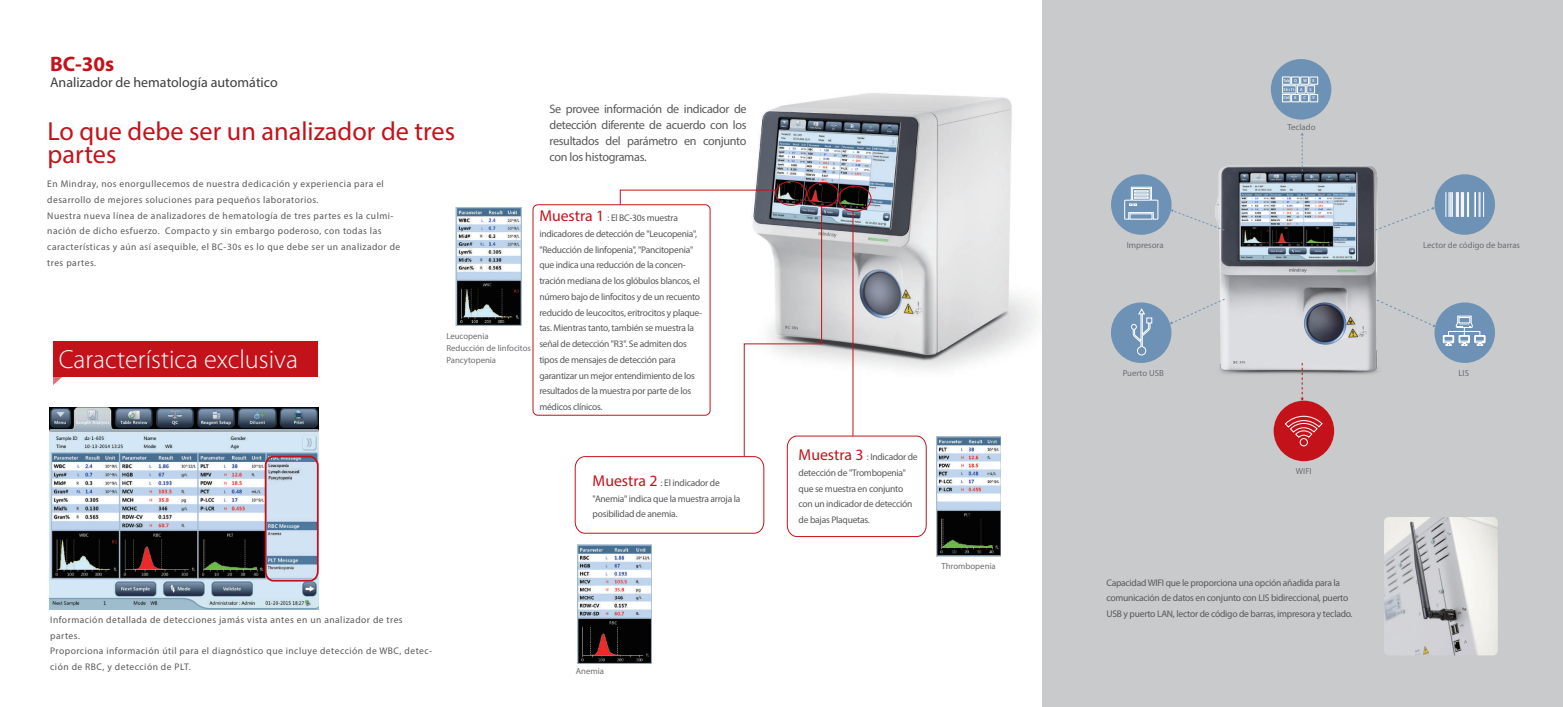
<style>
.page{position:relative;width:1563px;height:707px;background:#fff}
.page>*{position:absolute;margin:0;border:0;box-sizing:border-box;transform-origin:0 0}
.t1{font:26.25px/23.6px "Myriad Pro";color:#c4121a}
.t2{font:300 26.25px "Myriad Pro";color:#fff}
.t3{font:700 21px "Myriad Pro";color:#c4121a}
.t4{font:14px "Myriad Pro";color:#3e3e3f}
.t5{font:12.25px/15.8px "Myriad Pro";letter-spacing:-.025em;color:#57585a;text-align:justify}
.t6{font:9.62px/15.8px "Myriad Pro";letter-spacing:-.025em;color:#57585a}
.t7{font:9.62px/15.8px "Myriad Pro";letter-spacing:.05em;color:#57585a}
.t8{font:8.75px/12.2px "Myriad Pro";color:#6c6d70}
.t9{font:3.85px "M Hei GB Medium G Bpc EUC H";letter-spacing:.02em;color:#fff}
.s1{font-size:15.75px;color:#c4121a}
</style>
<div class="page">
<img style="left:50px;top:407px;width:269px;height:202px">
<img style="left:755px;top:93px;width:283px;height:371px">
<div style="left:1042px;top:0;width:521px;height:707px;background:#c9cacc"></div>
<img style="left:1215px;top:165px;width:163px;height:209px">
<img style="left:1384px;top:517px;width:113px;height:138px">
<img style="left:936px;top:436px;width:64px;height:120px">
<img style="left:577px;top:544px;width:74px;height:119px">
<img style="left:456px;top:207px;width:65px;height:119px">
<svg style="left:264px;top:455px;width:55px;height:127px;background:#b8bbce"></svg>
<div style="left:775px;top:181px;width:32px;height:25px;border:1px solid #c4121a;border-radius:50%"></div>
<div style="left:807px;top:182px;width:32px;height:25px;border:1px solid #c4121a;border-radius:50%"></div>
<div style="left:838px;top:186px;width:33px;height:26px;border:1px solid #c4121a;border-radius:50%"></div>
<svg style="left:574px;top:189px;width:353px;height:348px"></svg>
<hr style="left:852px;top:211px;width:1px;height:225px;background:#c4121a">
<svg style="left:1300px;top:133px;width:4px;height:42px"></svg>
<svg style="left:1300px;top:363px;width:4px;height:38px"></svg>
<svg style="left:1373px;top:207px;width:61px;height:24px"></svg>
<svg style="left:1373px;top:298px;width:62px;height:29px"></svg>
<svg style="left:1169px;top:209px;width:57px;height:22px"></svg>
<svg style="left:1170px;top:298px;width:55px;height:26px"></svg>
<div style="left:533px;top:204px;width:177px;height:212px;border:1px solid #c4121a;border-radius:5px"></div>
<div style="left:53px;top:342px;width:265px;height:35px;background:#c4121a"></div>
<svg style="left:53px;top:377px;width:9px;height:8px"></svg>
<div style="left:1434px;top:174px;width:61px;height:61px;background:#6e92b5;border-radius:50%"></div>
<svg style="left:1445px;top:192px;width:39px;height:25px"></svg>
<div style="left:1271px;top:59px;width:60px;height:61px;background:#6e92b5;border-radius:50%"></div>
<div style="left:1282px;top:77px;width:8px;height:7px;border:1px solid #fff"></div>
<div style="left:1282px;top:86px;width:14px;height:7px;border:1px solid #fff"></div>
<div style="left:1291px;top:77px;width:8px;height:7px;border:1px solid #fff"></div>
<div style="left:1300px;top:77px;width:8px;height:7px;border:1px solid #fff"></div>
<div style="left:1297px;top:86px;width:8px;height:7px;border:1px solid #fff"></div>
<div style="left:1306px;top:86px;width:9px;height:7px;border:1px solid #fff"></div>
<div style="left:1309px;top:77px;width:9px;height:7px;border:1px solid #fff"></div>
<div style="left:1282px;top:94px;width:8px;height:8px;border:1px solid #fff"></div>
<div style="left:1291px;top:94px;width:8px;height:8px;border:1px solid #fff"></div>
<div style="left:1300px;top:94px;width:8px;height:8px;border:1px solid #fff"></div>
<div style="left:1309px;top:94px;width:9px;height:8px;border:1px solid #fff"></div>
<div style="left:1111px;top:174px;width:60px;height:61px;background:#6e92b5;border-radius:50%"></div>
<svg style="left:1124px;top:187px;width:34px;height:33px"></svg>
<div style="left:1111px;top:302px;width:60px;height:61px;background:#6e92b5;border-radius:50%"></div>
<svg style="left:1131px;top:308px;width:21px;height:47px"></svg>
<div style="left:1273px;top:401px;width:61px;height:60px;background:#c4121a;border-radius:50%"></div>
<div style="left:1300px;top:438px;width:7px;height:8px;border:1px solid #fff;border-radius:50%"></div>
<svg style="left:1284px;top:416px;width:38px;height:22px"></svg>
<div style="left:1434px;top:302px;width:61px;height:61px;background:#6e92b5;border-radius:50%"></div>
<svg style="left:1442px;top:316px;width:43px;height:30px"></svg>
<h2 class="t3" style="left:50px;top:52px;width:66px">BC-30s</h2>
<h3 class="t4" style="left:50px;top:74px;width:229px">Analizador de hematología automático</h3>
<h1 class="t1" style="left:48px;top:119px;width:409px">Lo que debe ser un analizador de tres partes</h1>
<p class="t7" style="left:47px;top:176px;width:355px">En Mindray, nos enorgullecemos de nuestra dedicación y experiencia para el desarrollo de mejores soluciones para pequeños laboratorios.<br>Nuestra nueva línea de analizadores de hematología de tres partes es la culmi&shy;nación de dicho esfuerzo. Compacto y sin embargo poderoso, con todas las características y aún así asequible, el BC-30s es lo que debe ser un analizador de tres partes.</p>
<h1 class="t2" style="left:59px;top:345px;width:241px">Característica exclusiva</h1>
<p class="t8" style="left:446px;top:330px;width:86px">Leucopenia<br>Reducción de linfocitos<br>Pancytopenia</p>
<p class="t5" style="left:549px;top:101px;width:199px">Se provee información de indicador de detección diferente de acuerdo con los resultados del parámetro en conjunto con los histogramas.</p>
<p class="t6" style="left:539px;top:210px;width:164px"><span class="s1">Muestra 1</span> : El BC-30s muestra indicadores de detección de "Leucopenia", "Reducción de linfopenia", "Pancitopenia" que indica una reducción de la concen&shy;tración mediana de los glóbulos blancos, el número bajo de linfocitos y de un recuento reducido de leucocitos, eritrocitos y plaque&shy;tas. Mientras tanto, también se muestra la señal de detección "R3". Se admiten dos tipos de mensajes de detección para garantizar un mejor entendimiento de los resultados de la muestra por parte de los médicos clínicos.</p>
<p class="t6" style="left:592px;top:475px;width:149px"><span class="s1">Muestra 2</span> : El indicador de "Anemia" indica que la muestra arroja la posibilidad de anemia.</p>
<p class="t7" style="left:50px;top:611px;width:383px">Información detallada de detecciones jamás vista antes en un analizador de tres partes.<br>Proporciona información útil para el diagnóstico que incluye detección de WBC, detec&shy;ción de RBC, y detección de PLT.</p>
<p class="t8" style="left:576px;top:665px;width:30px">Anemia</p>
<p class="t6" style="left:798px;top:449px;width:121px"><span class="s1">Muestra 3</span> : Indicador de detección de "Trombopenia" que se muestra en conjunto con un indicador de detección de bajas Plaquetas.</p>
<p class="t8" style="left:941px;top:560px;width:56px">Thrombopenia</p>
<p class="t9" style="left:1283px;top:78px;width:8px">Tab</p>
<p class="t9" style="left:1294px;top:78px;width:4px">Q</p>
<p class="t9" style="left:1303px;top:78px;width:5px">W</p>
<p class="t9" style="left:1312px;top:78px;width:4px">E</p>
<p class="t9" style="left:1300px;top:87px;width:4px">A</p>
<p class="t9" style="left:1309px;top:87px;width:4px">S</p>
<p class="t9" style="left:1283px;top:96px;width:15px">Ctrl X</p>
<p class="t9" style="left:1283px;top:87px;width:13px">Shift</p>
<p class="t9" style="left:1303px;top:96px;width:4px">C</p>
<p class="t9" style="left:1312px;top:96px;width:4px">V</p>
<p class="t8" style="left:1126px;top:239px;width:38px">Impresora</p>
<p class="t8" style="left:1122px;top:366px;width:43px">Puerto USB</p>
<p class="t8" style="left:1287px;top:120px;width:30px">Teclado</p>
<p class="t8" style="left:1296px;top:465px;width:17px">WIFI</p>
<p class="t6" style="left:1106px;top:574px;width:248px">Capacidad WIFI que le proporciona una opción añadida para la comunicación de datos en conjunto con LIS bidireccional, puerto<br>USB y puerto LAN, lector de código de barras, impresora y teclado.</p>
<p class="t8" style="left:1423px;top:239px;width:98px">Lector de código de barras</p>
<p class="t8" style="left:1458px;top:366px;width:12px">LIS</p>
</div>
